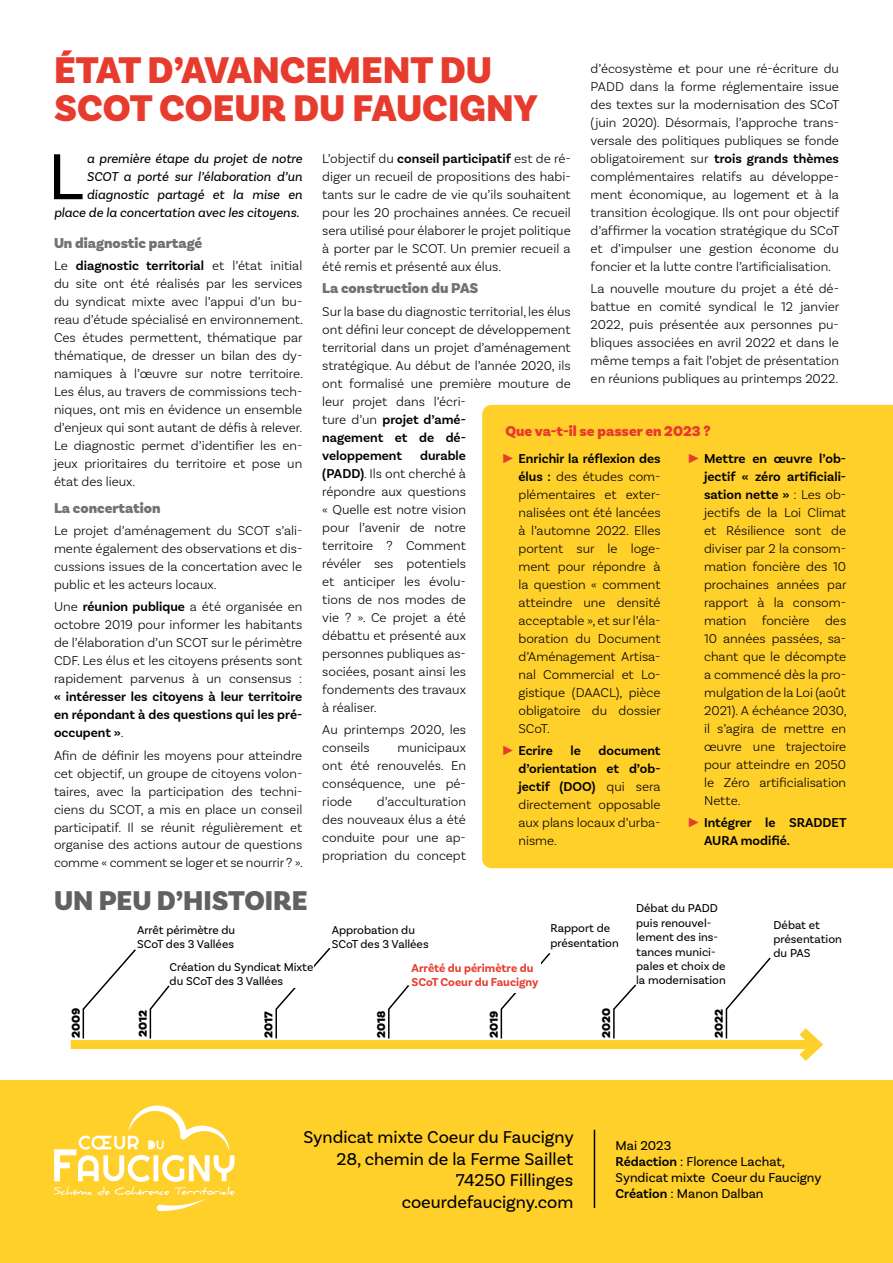
<style>
.page{position:relative;width:893px;height:1263px;background:#fff}
.page>*{position:absolute;margin:0;border:0;box-sizing:border-box;transform-origin:0 0}
.t1{font:68.1px "Basic Sans";color:#000}
.t2{font:900 39px/37.5px "Basic Sans";color:#e73b2d}
.t3{font:900 28.5px "Basic Sans";color:#616160}
.t4{font:18px/21.6px "Basic Sans";color:#000;text-align:right}
.t5{font:900 15px "Basic Sans";color:#727271}
.t6{font:900 15px "Basic Sans";color:#e73b2d}
.t7{font:300 13.5px/18px "Basic Sans";color:#000;text-align:justify}
.t8{font:italic 13.5px/18px "Basic Sans";color:#000;text-align:right}
.t9{font:600 13.5px/18px "Basic Sans";color:#000;text-align:justify}
.t10{font:13.5px/16.2px "Basic Sans";color:#000}
.t11{font:12px/14.4px "Basic Sans";color:#000}
.t12{font:700 12px/14.4px "Basic Sans";color:#e73b2d}
.t13{font:900 12px "Basic Sans";color:#000}
.s1{font-weight:600}
.s2{font-weight:300}
.s3{font-family:"Franklin Gothic";font-weight:600;color:#e73b2d}
.s4{font-family:"Franklin Gothic";color:#e73b2d}
</style>
<div class="page">
<div style="left:0;top:1081px;width:893px;height:182px;background:#ffcf2a"></div>
<svg style="left:54px;top:1105px;width:181px;height:106px"></svg>
<hr style="left:594px;top:1130px;width:1px;height:78px;background:#000">
<div style="left:71px;top:1040px;width:746px;height:9px;background:#ffcf2a"></div>
<svg style="left:790px;top:1028px;width:34px;height:33px"></svg>
<svg style="left:275px;top:947px;width:56px;height:92px"></svg>
<svg style="left:82px;top:949px;width:54px;height:90px"></svg>
<svg style="left:149px;top:985px;width:21px;height:54px"></svg>
<div style="left:170px;top:962px;width:144px;height:25px;background:#fff"></div>
<svg style="left:500px;top:953px;width:51px;height:86px"></svg>
<svg style="left:613px;top:984px;width:23px;height:55px"></svg>
<svg style="left:725px;top:957px;width:46px;height:82px"></svg>
<svg style="left:388px;top:985px;width:21px;height:54px"></svg>
<div style="left:411px;top:963px;width:130px;height:30px;background:#fff"></div>
<div style="left:482px;top:405px;width:411px;height:463px;background:#ffcf2a"></div>
<h2 class="t2" style="left:54px;top:53px;width:485px">ÉTAT D’AVANCEMENT DU<br>SCOT COEUR DU FAUCIGNY</h2>
<p class="t7" style="left:591px;top:59px;width:250px">d’écosystème et pour une ré-écriture du PADD dans la forme réglementaire issue des textes sur la modernisation des SCoT (juin 2020). Désormais, l’approche trans&shy;versale des politiques publiques se fonde obligatoirement sur <span class="s1">trois grands thèmes </span>complémentaires relatifs au développe&shy;ment économique, au logement et à la transition écologique. Ils ont pour objectif d’affirmer la vocation stratégique du SCoT et d’impulser une gestion économe du foncier et la lutte contre l’artificialisation.</p>
<p class="t7" style="left:591px;top:279px;width:250px">La nouvelle mouture du projet a été dé&shy;battue en comité syndical le 12 janvier 2022, puis présentée aux personnes pu&shy;bliques associées en avril 2022 et dans le même temps a fait l’objet de présentation en réunions publiques au printemps 2022.</p>
<p class="t7" style="left:322px;top:149px;width:250px">L’objectif du <span class="s1">conseil participatif</span> est de ré&shy;diger un recueil de propositions des habi&shy;tants sur le cadre de vie qu’ils souhaitent pour les 20 prochaines années. Ce recueil sera utilisé pour élaborer le projet politique à porter par le SCOT. Un premier recueil a été remis et présenté aux élus.</p>
<p class="t5" style="left:322px;top:279px;width:158px">La construction du PAS</p>
<p class="t7" style="left:322px;top:302px;width:250px;text-align:left">Sur la base du diagnostic territorial, les élus ont défini leur concept de développement territorial dans un projet d’aménagement stratégique. Au début de l’année 2020, ils ont formalisé une première mouture de leur projet dans l’écri-<br>ture d’un <span class="s1">projet d’amé-<br>nagement et de dé-<br>veloppement</span></p>
<p class="t8" style="left:54px;top:150px;width:250px">a première étape du projet de notre SCOT a porté sur l’élaboration d’un diagnostic partagé et la mise en place de la concertation avec les citoyens.</p>
<p class="t5" style="left:54px;top:234px;width:150px">Un diagnostic partagé</p>
<p class="t7" style="left:54px;top:257px;width:251px">Le <span class="s1">diagnostic territorial</span> et l’état initial du site ont été réalisés par les services du syndicat mixte avec l’appui d’un bu&shy;reau d’étude spécialisé en environnement.<br>Ces études permettent, thématique par thématique, de dresser un bilan des dy&shy;namiques à l’œuvre sur notre territoire.<br>Les élus, au travers de commissions tech&shy;niques, ont mis en évidence un ensemble d’enjeux qui sont autant de défis à relever.<br>Le diagnostic permet d’identifier les en&shy;jeux prioritaires du territoire et pose un état des lieux.</p>
<p class="t5" style="left:54px;top:499px;width:108px">La concertation</p>
<p class="t7" style="left:54px;top:521px;width:250px">Le projet d’aménagement du SCOT s’ali&shy;mente également des observations et dis&shy;cussions issues de la concertation avec le public et les acteurs locaux.</p>
<p class="t7" style="left:54px;top:598px;width:250px">Une <span class="s1">réunion publique</span> a été organisée en octobre 2019 pour informer les habitants de l’élaboration d’un SCOT sur le périmètre CDF. Les élus et les citoyens présents sont rapidement parvenus à un consensus :</p>
<p class="t9" style="left:54px;top:688px;width:250px">« intéresser les citoyens à leur territoire en répondant à des questions qui les pré&shy;occupent »<span class="s2">.</span></p>
<p class="t7" style="left:54px;top:746px;width:251px">Afin de définir les moyens pour atteindre cet objectif, un groupe de citoyens volon&shy;taires, avec la participation des techni&shy;ciens du SCOT, a mis en place un conseil participatif. Il se réunit régulièrement et organise des actions autour de questions comme « comment se loger et se nourrir ? ».</p>
<h1 class="t1" style="left:48px;top:136px;width:37px">L</h1>
<p class="t6" style="left:505px;top:422px;width:207px">Que va-t-il se passer en 2023 ?</p>
<p class="t7" style="left:322px;top:446px;width:145px;text-indent:98px"><span class="s1">durable (PADD)</span>. Ils ont cherché à répondre aux questions « Quelle est notre vision pour l’avenir de notre territoire ? Comment révéler ses potentiels et anticiper les évolu&shy;tions de nos modes de vie ? ». Ce projet a été débattu et présenté aux personnes publiques as&shy;sociées, posant ainsi les fondements des travaux à réaliser.</p>
<p class="t7" style="left:322px;top:720px;width:145px">Au printemps 2020, les conseils</p>
<p class="t7" style="left:704px;top:449px;width:144px;text-indent:-17px"><span class="s3">►</span> <span class="s1">Mettre en œuvre l’ob&shy;jectif « zéro artificiali&shy;sation nette »</span> : Les ob&shy;jectifs de la Loi Climat et Résilience sont de diviser par 2 la consom&shy;mation foncière des 10 prochaines années par rapport à la consom&shy;mation foncière des 10 années passées, sa&shy;chant que le décompte a commencé dès la pro&shy;mulgation de la Loi (août 2021). A échéance 2030, il s’agira de mettre en œuvre une trajectoire pour atteindre en 2050 le Zéro artificialisation Nette.</p>
<p class="t9" style="left:704px;top:813px;width:144px;text-indent:-17px"><span class="s4">►</span> Intégrer le SRADDET<br>AURA modifié.</p>
<p class="t7" style="left:518px;top:449px;width:144px;text-indent:-17px"><span class="s3">►</span> <span class="s1">Enrichir la réflexion des élus :</span> des études com&shy;plémentaires et exter&shy;nalisées ont été lancées à l’automne 2022. Elles portent sur le loge&shy;ment pour répondre à la question « comment atteindre une densité acceptable », et sur l’éla&shy;boration du Document d’Aménagement Artisa&shy;nal Commercial et Lo&shy;gistique (DAACL), pièce obligatoire du dossier SCoT.</p>
<p class="t9" style="left:501px;top:741px;width:53px"><span class="s4">►</span> Ecrire</p>
<p class="t9" style="left:570px;top:741px;width:12px">le</p>
<p class="t7" style="left:322px;top:738px;width:145px;text-indent:75px">municipaux ont été renouvelés. En conséquence, une pé&shy;riode</p>
<p class="t7" style="left:518px;top:741px;width:144px;text-indent:80px"><span class="s1">document d’orientation et d’ob&shy;jectif (DOO)</span> qui sera directement opposable aux plans locaux d’urba&shy;nisme.</p>
<p class="t7" style="left:322px;top:792px;width:145px;text-indent:55px">d’acculturation des nouveaux élus a été conduite pour une ap&shy;propriation du concept</p>
<h3 class="t3" style="left:54px;top:883px;width:255px">UN PEU D’HISTOIRE</h3>
<p class="t11" style="left:137px;top:922px;width:100px">Arrêt périmètre du<br>SCoT des 3 Vallées</p>
<p class="t13" style="left:68px;top:1038px;width:32px;rotate:-90deg">2009</p>
<p class="t13" style="left:135px;top:1037px;width:29px;rotate:-90deg">2012</p>
<p class="t11" style="left:170px;top:959px;width:145px">Création du Syndicat Mixte du SCoT des 3 Vallées</p>
<p class="t13" style="left:261px;top:1038px;width:28px;rotate:-90deg">2017</p>
<p class="t11" style="left:332px;top:922px;width:98px">Approbation du<br>SCoT des 3 Vallées</p>
<p class="t11" style="left:550px;top:921px;width:70px">Rapport de présentation</p>
<p class="t12" style="left:411px;top:961px;width:128px">Arrêté du périmètre du<br>SCoT Coeur du Faucigny</p>
<p class="t13" style="left:374px;top:1038px;width:29px;rotate:-90deg">2018</p>
<p class="t13" style="left:486px;top:1038px;width:29px;rotate:-90deg">2019</p>
<p class="t13" style="left:599px;top:1038px;width:32px;rotate:-90deg">2020</p>
<p class="t11" style="left:636px;top:901px;width:91px">Débat du PADD puis renouvel&shy;lement des ins&shy;tances munici&shy;pales et choix de la modernisation</p>
<p class="t13" style="left:711px;top:1038px;width:31px;rotate:-90deg">2022</p>
<p class="t11" style="left:773px;top:917px;width:70px">Débat et présentation du PAS</p>
<h3 class="t4" style="left:303px;top:1126px;width:272px">Syndicat mixte Coeur du Faucigny<br>28, chemin de la Ferme Saillet<br>74250 Fillinges coeurdefaucigny.com</h3>
<p class="t10" style="left:616px;top:1137px;width:207px">Mai 2023<br><span class="s1">Rédaction</span> : Florence Lachat,<br>Syndicat mixte Coeur du Faucigny<br><span class="s1">Création</span> : Manon Dalban</p>
</div>
